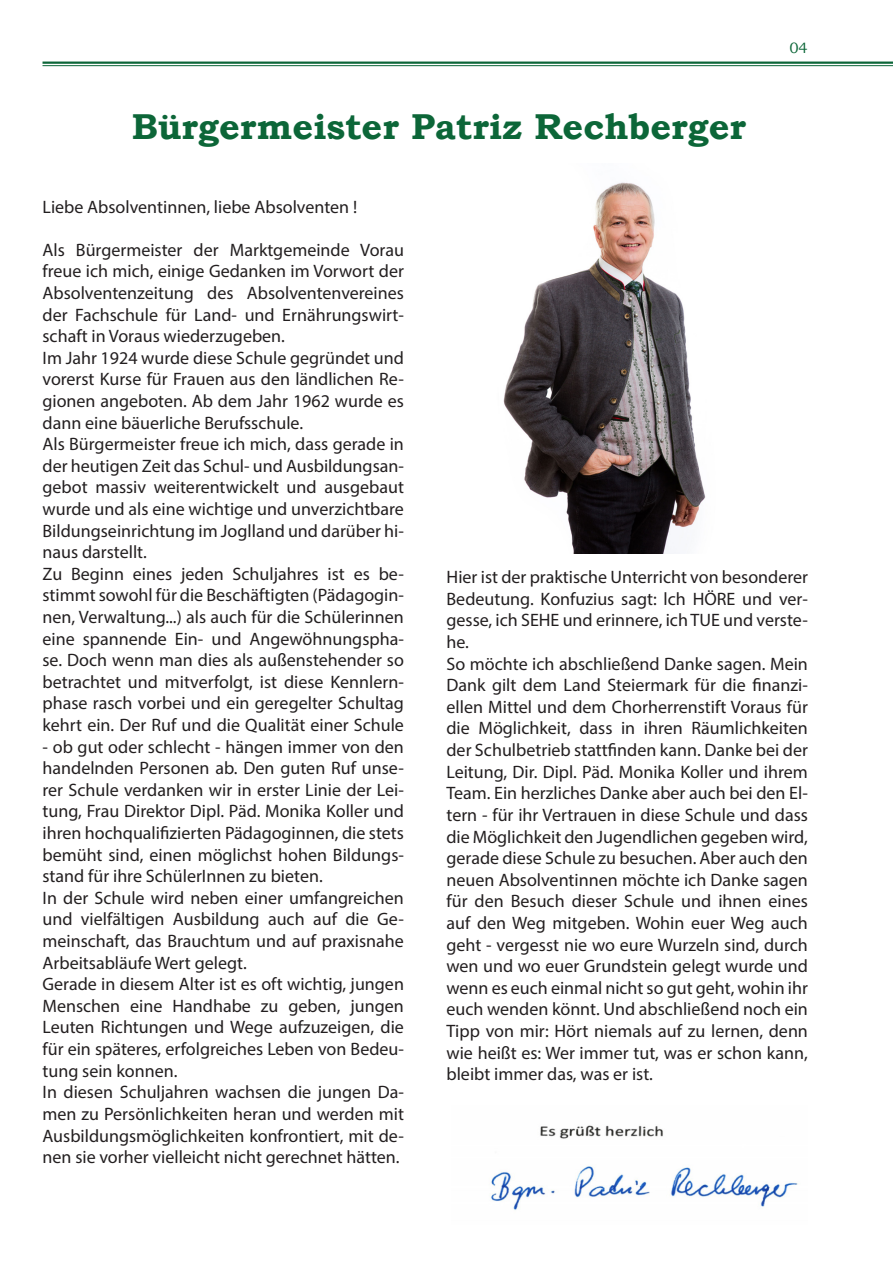
<style>
.page{position:relative;width:893px;height:1263px;background:#fff}
.page>*{position:absolute;margin:0;border:0;box-sizing:border-box;transform-origin:0 0}
.Absatzformat_1{font:700 36px "Bookman Old Style";color:#0c6638}
.t1{font:18px/21.6px "Myriad Pro";color:#231f20;text-align:justify}
.t2{font:15px "Bookman Old Style";color:#0c6638}
</style>
<div class="page">
<hr style="left:43px;top:62px;width:850px;height:2px;background:#0c6638">
<hr style="left:43px;top:65px;width:850px;height:1px;background:#0c6638">
<img style="left:503px;top:182px;width:203px;height:372px">
<img style="left:491px;top:1125px;width:307px;height:85px">
<p class="Absatzformat_1" style="left:132px;top:100px;width:616px">Bürgermeister Patriz Rechberger</p>
<p class="t2" style="left:789px;top:38px;width:20px">04</p>
<p class="t1" style="left:43px;top:195px;width:316px">Liebe Absolventinnen, liebe Absolventen !</p>
<p class="t1" style="left:43px;top:239px;width:363px">Als Bürgermeister der Marktgemeinde Vorau freue ich mich, einige Gedanken im Vorwort der Absolventenzeitung des Absolventenvereines der Fachschule für Land- und Ernährungswirt&shy;schaft in Voraus wiederzugeben.</p>
<p class="t1" style="left:43px;top:347px;width:363px">Im Jahr 1924 wurde diese Schule gegründet und vorerst Kurse für Frauen aus den ländlichen Re&shy;gionen angeboten. Ab dem Jahr 1962 wurde es dann eine bäuerliche Berufsschule.</p>
<p class="t1" style="left:43px;top:433px;width:363px">Als Bürgermeister freue ich mich, dass gerade in der heutigen Zeit das Schul- und Ausbildungsan&shy;gebot massiv weiterentwickelt und ausgebaut wurde und als eine wichtige und unverzichtbare Bildungseinrichtung im Joglland und darüber hi&shy;naus darstellt.</p>
<p class="t1" style="left:43px;top:563px;width:363px">Zu Beginn eines jeden Schuljahres ist es be&shy;stimmt sowohl für die Beschäftigten (Pädagogin&shy;nen, Verwaltung...) als auch für die Schülerinnen eine spannende Ein- und Angewöhnungspha&shy;se. Doch wenn man dies als außenstehender so betrachtet und mitverfolgt, ist diese Kennlern&shy;phase rasch vorbei und ein geregelter Schultag kehrt ein. Der Ruf und die Qualität einer Schule</p>
<p class="t1" style="left:43px;top:735px;width:363px">- ob gut oder schlecht - hängen immer von den handelnden Personen ab. Den guten Ruf unse&shy;rer Schule verdanken wir in erster Linie der Lei&shy;tung, Frau Direktor Dipl. Päd. Monika Koller und ihren hochqualifizierten Pädagoginnen, die stets bemüht sind, einen möglichst hohen Bildungs&shy;stand für ihre SchülerInnen zu bieten.</p>
<p class="t1" style="left:43px;top:887px;width:363px">In der Schule wird neben einer umfangreichen und vielfältigen Ausbildung auch auf die Ge&shy;meinschaft, das Brauchtum und auf praxisnahe Arbeitsabläufe Wert gelegt.</p>
<p class="t1" style="left:43px;top:973px;width:363px">Gerade in diesem Alter ist es oft wichtig, jungen Menschen eine Handhabe zu geben, jungen Leuten Richtungen und Wege aufzuzeigen, die für ein späteres, erfolgreiches Leben von Bedeu&shy;tung sein konnen.</p>
<p class="t1" style="left:43px;top:1081px;width:363px">In diesen Schuljahren wachsen die jungen Da&shy;men zu Persönlichkeiten heran und werden mit Ausbildungsmöglichkeiten konfrontiert, mit de&shy;nen sie vorher vielleicht nicht gerechnet hätten.</p>
<p class="t1" style="left:446px;top:566px;width:363px">Hier ist der praktische Unterricht von besonderer Bedeutung. Konfuzius sagt: lch HÖRE und ver&shy;gesse, ich SEHE und erinnere, ich TUE und verste&shy;he.</p>
<p class="t1" style="left:446px;top:652px;width:363px">So möchte ich abschließend Danke sagen. Mein Dank gilt dem Land Steiermark für die finanzi&shy;ellen Mittel und dem Chorherrenstift Voraus für die Möglichkeit, dass in ihren Räumlichkeiten der Schulbetrieb stattfinden kann. Danke bei der Leitung, Dir. Dipl. Päd. Monika Koller und ihrem Team. Ein herzliches Danke aber auch bei den El&shy;tern - für ihr Vertrauen in diese Schule und dass die Möglichkeit den Jugendlichen gegeben wird, gerade diese Schule zu besuchen. Aber auch den neuen Absolventinnen möchte ich Danke sagen für den Besuch dieser Schule und ihnen eines auf den Weg mitgeben. Wohin euer Weg auch geht - vergesst nie wo eure Wurzeln sind, durch wen und wo euer Grundstein gelegt wurde und wenn es euch einmal nicht so gut geht, wohin ihr euch wenden könnt. Und abschließend noch ein Tipp von mir: Hört niemals auf zu lernen, denn wie heißt es: Wer immer tut, was er schon kann, bleibt immer das, was er ist.</p>
</div>
